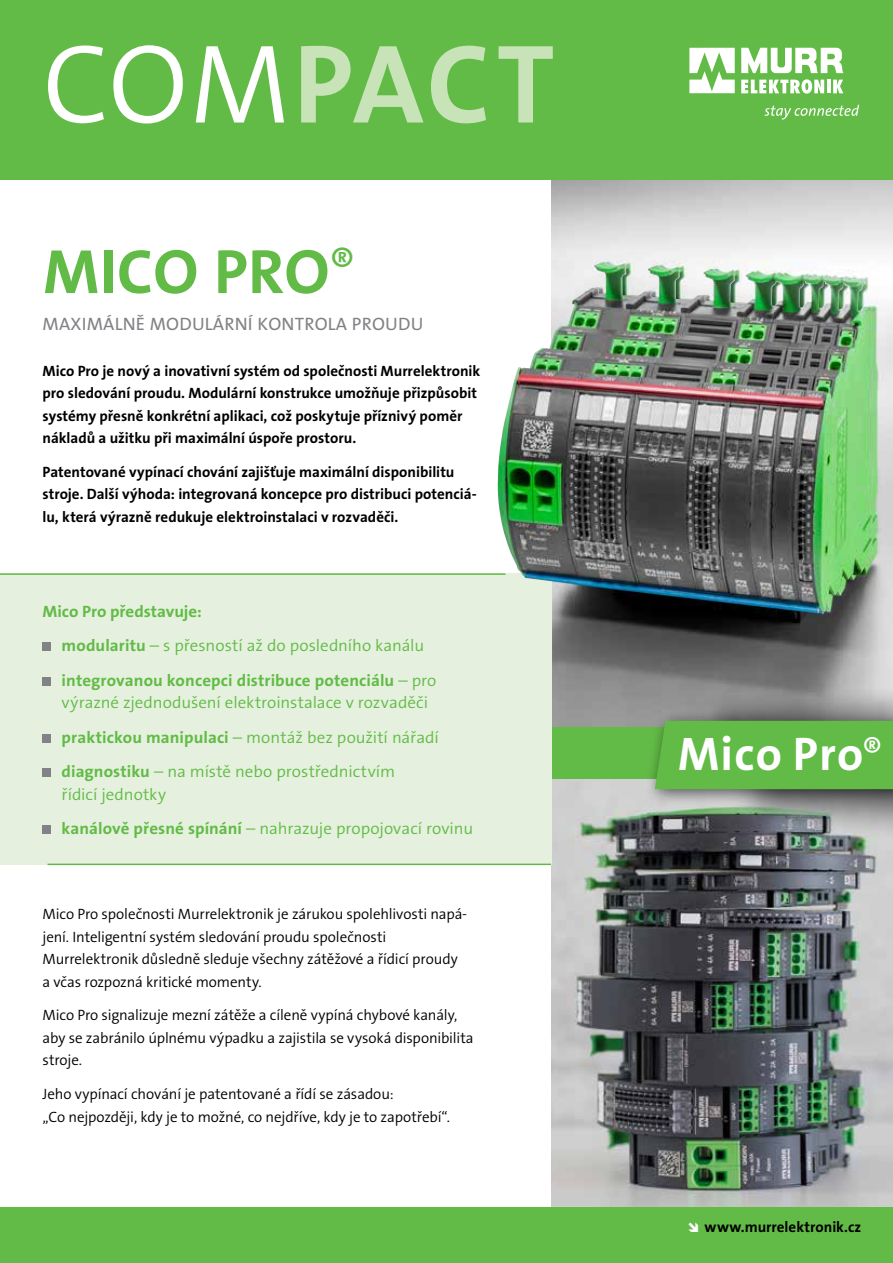
<style>
.page{position:relative;width:893px;height:1263px;background:#fff}
.page>*{position:absolute;margin:0;border:0;box-sizing:border-box;transform-origin:0 0}
.t1{font:700 112.8px "The Sans CE B7";color:#c7e3b7}
.t2{font:700 63px "The Sans CE B7";color:#62bb46}
.t3{font:700 47.4px "The Sans CE B7";letter-spacing:.025em;color:#fff}
.t4{font:18px "The Sans CE B5 Plain";letter-spacing:.01em;color:#808285}
.t5{font:300 16.5px/34.5px "The Sans CE B4";color:#62bb46}
.t6{font:700 16.5px "The Sans CE B7";color:#62bb46}
.t7{font:700 15px/22.5px "The Sans CE B7";color:#000}
.t8{font:300 15px/22.5px "The Sans CE B4";letter-spacing:-.01em;color:#000}
.s1{font-family:"The Sans CE B4";font-weight:300;color:#fff}
.s2{font-family:"The Sans CE B7";font-weight:700}
.s3{font-family:"The Sans CE B4";font-weight:300}
.s4{font-family:"The Sans CE B5 Plain";font-weight:400;font-size:36.3px}
</style>
<div class="page">
<img style="left:551px;top:179px;width:342px;height:548px">
<div style="left:0;top:0;width:893px;height:179px;background:#62bb46"></div>
<svg style="left:689px;top:48px;width:46px;height:45px"></svg>
<svg style="left:741px;top:79px;width:83px;height:15px"></svg>
<hr style="left:827px;top:80px;width:4px;height:13px;background:#fff">
<svg style="left:833px;top:80px;width:10px;height:13px"></svg>
<svg style="left:741px;top:48px;width:102px;height:25px"></svg>
<svg style="left:765px;top:105px;width:94px;height:15px"></svg>
<img style="left:551px;top:779px;width:342px;height:429px">
<div style="left:0;top:1208px;width:893px;height:55px;background:#62bb46"></div>
<div style="left:551px;top:727px;width:342px;height:52px;background:#62bb46"></div>
<div style="left:0;top:573px;width:551px;height:292px;background:#e5f1de"></div>
<hr style="left:0;top:573px;width:505px;height:2px;background:#62bb46">
<hr style="left:48px;top:864px;width:503px;height:1px;background:#62bb46">
<div style="left:43px;top:642px;width:8px;height:9px;background:#808285"></div>
<div style="left:43px;top:677px;width:8px;height:8px;background:#808285"></div>
<div style="left:43px;top:734px;width:8px;height:8px;background:#808285"></div>
<div style="left:43px;top:768px;width:8px;height:9px;background:#808285"></div>
<div style="left:43px;top:825px;width:8px;height:9px;background:#808285"></div>
<div style="left:698px;top:685px;width:195px;height:100px;background:#000;opacity:.3"></div>
<div style="left:728px;top:724px;width:165px;height:119px;background:#000;opacity:.5"></div>
<div style="left:645px;top:709px;width:248px;height:97px;background:#000;opacity:.6"></div>
<svg style="left:655px;top:721px;width:238px;height:68px"></svg>
<img style="left:497px;top:262px;width:376px;height:352px">
<h1 class="t1" style="left:43px;top:21px;width:513px"><span class="s1">Com</span> pact</h1>
<h2 class="t2" style="left:43px;top:236px;width:314px">Mico Pro<sup>®</sup></h2>
<p class="t4" style="left:43px;top:314px;width:382px">MAXIMÁLNĚ MODULÁRNÍ KONTROLA PROUDU</p>
<p class="t7" style="left:43px;top:360px;width:439px">Mico Pro je nový a inovativní systém od společnosti Murrelektronik pro sledování proudu. Modulární konstrukce umožňuje přizpůsobit systémy přesně konkrétní aplikaci, což poskytuje příznivý poměr nákladů a užitku při maximální úspoře prostoru.</p>
<p class="t7" style="left:43px;top:461px;width:436px">Patentované vypínací chování zajišťuje maximální disponibilitu stroje. Další výhoda: integrovaná koncepce pro distribuci potenciá&shy;lu, která výrazně redukuje elektroinstalaci v rozvaděči.</p>
<p class="t6" style="left:43px;top:602px;width:161px">Mico Pro představuje:</p>
<p class="t5" style="left:62px;top:629px;width:364px"><span class="s2">modularitu</span> – s přesností až do posledního kanálu</p>
<p class="t6" style="left:62px;top:671px;width:376px">integrovanou koncepci distribuce potenciálu <span class="s3">– pro</span></p>
<p class="t5" style="left:62px;top:686px;width:379px">výrazné zjednodušení elektroinstalace v rozvaděči <span class="s2">praktickou manipulaci</span> – montáž bez použití nářadí <span class="s2">diagnostiku</span> – na místě nebo prostřednictvím</p>
<p class="t5" style="left:62px;top:778px;width:413px">řídicí jednotky<br><span class="s2">kanálově přesné spínání</span> – nahrazuje propojovací rovinu</p>
<p class="t8" style="left:43px;top:904px;width:426px">Mico Pro společnosti Murrelektronik je zárukou spolehlivosti napá&shy;jení. Inteligentní systém sledování proudu společnosti Murrelektronik důsledně sleduje všechny zátěžové a řídicí proudy a včas rozpozná kritické momenty.</p>
<p class="t8" style="left:43px;top:1005px;width:433px">Mico Pro signalizuje mezní zátěže a cíleně vypíná chybové kanály, aby se zabránilo úplnému výpadku a zajistila se vysoká disponibilita stroje.</p>
<p class="t8" style="left:43px;top:1084px;width:409px">Jeho vypínací chování je patentované a řídí se zásadou:<br>„Co nejpozději, kdy je to možné, co nejdříve, kdy je to zapotřebí“.</p>
<h3 class="t3" style="left:678px;top:728px;width:206px">Mico Pro<span class="s4">®</span></h3>
<p class="t7" style="left:690px;top:1216px;width:173px">www.murrelektronik.com</p>
<p class="t7" style="left:705px;top:1216px;width:158px">www.murrelektronik.cz</p>
</div>
